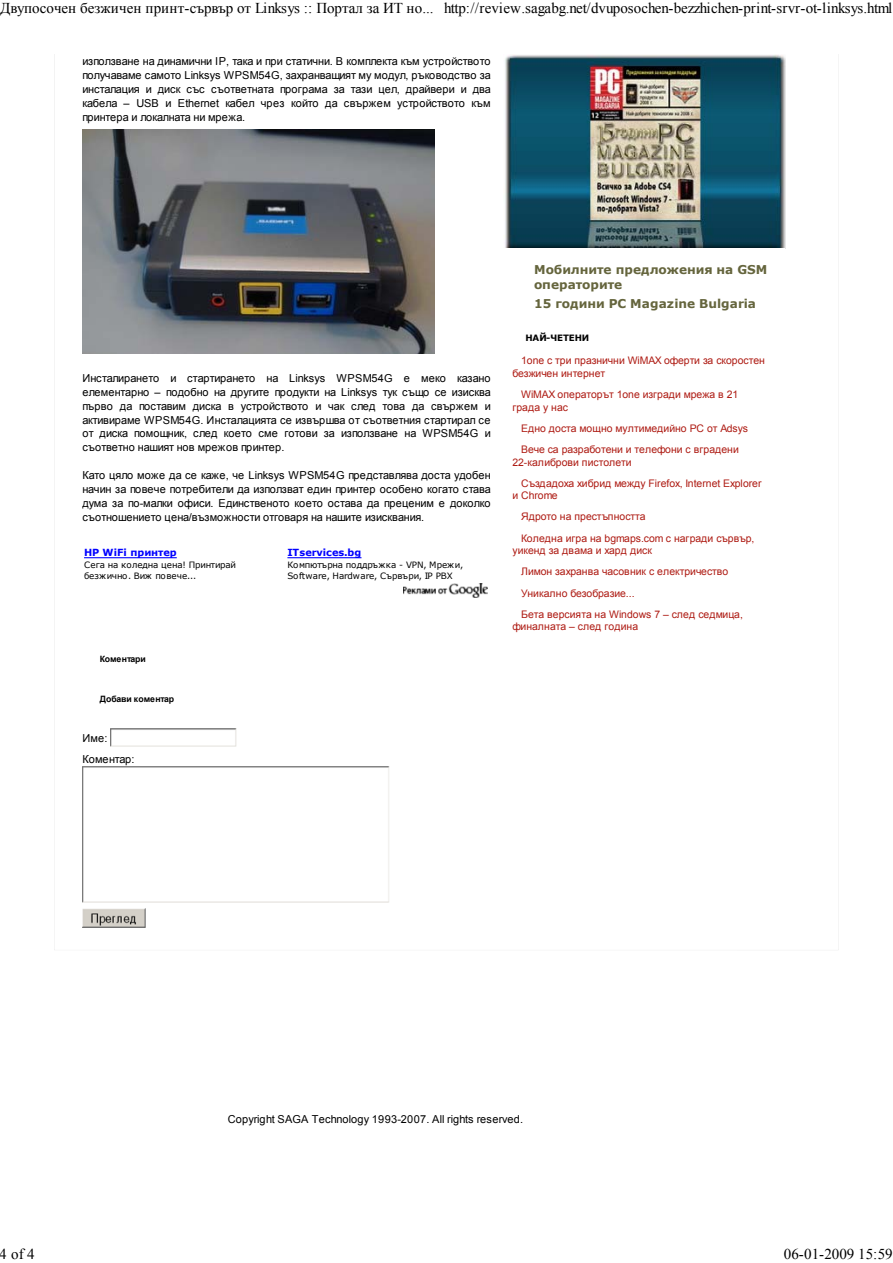
<style>
.page{position:relative;width:893px;height:1263px;background:#fff}
.page>*{position:absolute;margin:0;border:0;box-sizing:border-box;transform-origin:0 0}
.t1{font:15px "Times New Roman";letter-spacing:.005em;color:#000}
.t2{font:700 12.15px/15.1px "Verdana";color:#65653d}
.t3{font:10.95px/14px "Arial";letter-spacing:-.005em;color:#000;text-align:justify}
.t4{font:10.95px "Arial";letter-spacing:.02em;color:#000}
.t5{font:10.5px/21.1px "Arial";letter-spacing:-.005em;color:#ae1b13}
.t6{font:700 9.75px "Verdana";color:#00f}
.t7{font:8.7px/11.4px "Verdana";letter-spacing:-.015em;color:#000}
.t8{font:700 8.7px "Arial";letter-spacing:-.01em;color:#000}
.t9{font:700 8.7px "Verdana";letter-spacing:-.015em;color:#000}
</style>
<div class="page">
<img style="left:505px;top:54px;width:280px;height:194px">
<img style="left:82px;top:129px;width:352px;height:225px">
<hr style="left:84px;top:557px;width:93px;height:1px;background:#00f">
<hr style="left:287px;top:557px;width:74px;height:1px;background:#00f">
<img style="left:404px;top:584px;width:83px;height:14px">
<img style="left:110px;top:728px;width:126px;height:19px">
<img style="left:82px;top:767px;width:307px;height:136px">
<img style="left:82px;top:909px;width:64px;height:18px">
<h1 class="t1" style="left:0;top:-1px;width:894px">Двупосочен безжичен принт-сървър от Linksys :: Портал за ИТ но... http://review.sagabg.net/dvuposochen-bezzhichen-print-srvr-ot-linksys.html</h1>
<p class="t3" style="left:82px;top:54px;width:410px">използване на динамични IP, така и при статични. В комплекта към устройството получаваме самото Linksys WPSM54G, захранващият му модул, ръководство за инсталация и диск със съответната програма за тази цел, драйвери и два кабела – USB и Ethernet кабел чрез който да свържем устройството към принтера и локалната ни мрежа.</p>
<p class="t3" style="left:82px;top:371px;width:410px">Инсталирането и стартирането на Linksys WPSM54G е меко казано елементарно – подобно на другите продукти на Linksys тук също се изисква първо да поставим диска в устройството и чак след това да свържем и активираме WPSM54G. Инсталацията се извършва от съответния стартирал се от диска помощник, след което сме готови за използване на WPSM54G и съответно нашият нов мрежов принтер.</p>
<p class="t3" style="left:82px;top:468px;width:410px">Като цяло може да се каже, че Linksys WPSM54G представлява доста удобен начин за повече потребители да използват един принтер особено когато става дума за по-малки офиси. Единственото което остава да преценим е доколко съотношението цена/възможности отговаря на нашите изисквания.</p>
<p class="t6" style="left:84px;top:547px;width:94px">HP WiFi принтер</p>
<p class="t7" style="left:84px;top:558px;width:154px">Сега на коледна цена! Принтирай безжично. Виж повече...</p>
<p class="t6" style="left:287px;top:547px;width:75px">ITservices.bg</p>
<p class="t7" style="left:287px;top:558px;width:177px">Компютърна поддръжка - VPN, Мрежи,<br>Software, Hardware, Сървъри, IP PBX</p>
<p class="t8" style="left:100px;top:654px;width:47px">Коментари</p>
<p class="t8" style="left:100px;top:694px;width:76px">Добави коментар</p>
<p class="t3" style="left:82px;top:727px;width:54px;line-height:21.5px">Име:<br>Коментар:</p>
<p class="t2" style="left:534px;top:262px;width:235px">Мобилните предложения на GSM операторите</p>
<p class="t2" style="left:534px;top:296px;width:223px">15 години PC Magazine Bulgaria</p>
<p class="t9" style="left:525px;top:332px;width:65px">НАЙ-ЧЕТЕНИ</p>
<p class="t5" style="left:512px;top:355px;width:254px;line-height:12.5px;text-indent:9px">1one с три празнични WiMAX оферти за скоростен безжичен интернет</p>
<p class="t5" style="left:512px;top:388px;width:227px;line-height:12.5px;text-indent:9px">WiMAX операторът 1one изгради мрежа в 21 града у нас</p>
<p class="t5" style="left:521px;top:418px;width:229px">Едно доста мощно мултимедийно PC от Adsys<br>Вече са разработени и телефони с вградени</p>
<p class="t5" style="left:521px;top:451px;width:242px;text-indent:-9px">22-калиброви пистолети<br>Създадоха хибрид между Firefox, Internet Explorer</p>
<p class="t5" style="left:521px;top:485px;width:235px;text-indent:-9px">и Chrome<br>Ядрото на престъпността<br>Коледна игра на bgmaps.com с награди сървър,</p>
<p class="t5" style="left:521px;top:540px;width:223px;text-indent:-9px">уикенд за двама и хард диск<br>Лимон захранва часовник с електричество Уникално безобразие...<br>Бета версията на Windows 7 – след седмица,</p>
<p class="t5" style="left:512px;top:616px;width:127px">финалната – след година</p>
<p class="t4" style="left:228px;top:1113px;width:297px">Copyright SAGA Technology 1993-2007. All rights reserved.</p>
<h1 class="t1" style="left:0;top:1246px;width:36px">4 of 4</h1>
<h1 class="t1" style="left:784px;top:1246px;width:110px">06-01-2009 15:59</h1>
</div>
